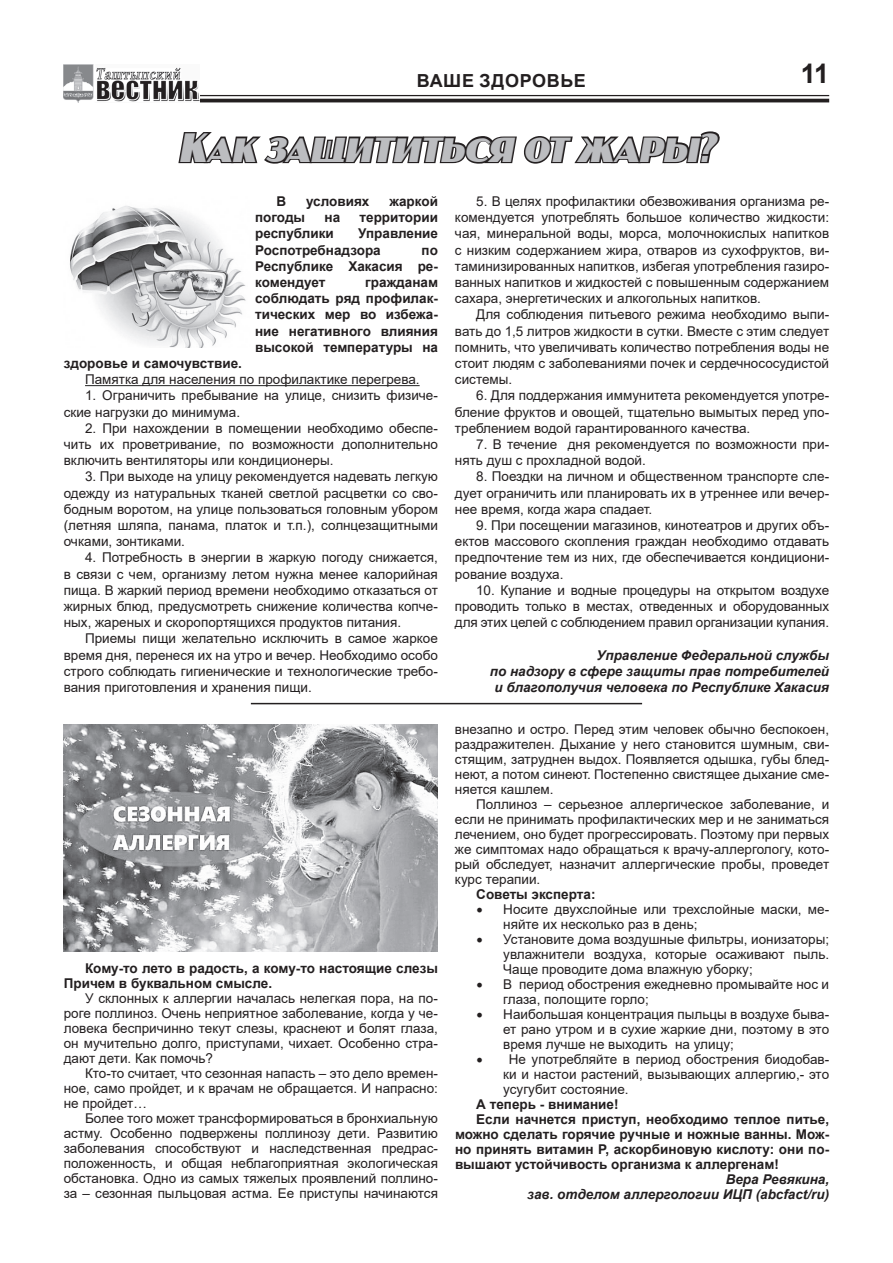
<style>
.page{position:relative;width:893px;height:1263px;background:#fff}
.page>*{position:absolute;margin:0;border:0;box-sizing:border-box;transform-origin:0 0}
.t1{font:italic 700 39px "a Jasper Caps";color:#bcbdc0}
.t2{font:700 27px "Arial";color:#231f20}
.t3{font:700 18px "Arial";letter-spacing:.035em;color:#231f20}
.t4{font:13.5px/16.2px "Arial";color:#231f20;text-align:justify}
.t5{font:700 13.5px/16.2px "Arial";color:#231f20}
.t6{font:italic 700 13.5px/16.2px "Arial";color:#231f20;text-align:right}
.s1{font-family:"Minion Pro";font-size:18px}
</style>
<div class="page">
<hr style="left:64px;top:95px;width:765px;height:1px;background:#231f20">
<hr style="left:64px;top:99px;width:765px;height:3px;background:#231f20">
<img style="left:64px;top:65px;width:135px;height:37px">
<svg style="left:178px;top:131px;width:542px;height:33px"></svg>
<hr style="left:85px;top:385px;width:335px;height:1px;background:#222">
<img style="left:70px;top:206px;width:176px;height:142px">
<hr style="left:251px;top:703px;width:391px;height:1px;background:#231f20">
<img style="left:64px;top:724px;width:374px;height:227px">
<h3 class="t3" style="left:417px;top:68px;width:170px">Ваше здоровье</h3>
<h2 class="t2" style="left:801px;top:55px;width:30px">11</h2>
<h1 class="t1" style="left:178px;top:126px;width:546px">Как защититься от жары?</h1>
<p class="t5" style="left:276px;top:193px;width:10px">В</p>
<p class="t5" style="left:306px;top:193px;width:65px">условиях</p>
<p class="t5" style="left:389px;top:193px;width:50px">жаркой</p>
<p class="t5" style="left:255px;top:209px;width:52px">погоды</p>
<p class="t5" style="left:324px;top:209px;width:17px">на</p>
<p class="t5" style="left:360px;top:209px;width:80px">территории</p>
<p class="t5" style="left:255px;top:226px;width:80px">республики</p>
<p class="t4" style="left:455px;top:193px;width:376px;text-indent:21px">5. В целях профилактики обезвоживания организма ре&shy;комендуется употреблять большое количество жидкости: чая, минеральной воды, морса, молочнокислых напитков с низким содержанием жира, отваров из сухофруктов, ви&shy;таминизированных напитков, избегая употребления газиро&shy;ванных напитков и жидкостей с повышенным содержанием сахара, энергетических и алкогольных напитков.</p>
<p class="t4" style="left:455px;top:306px;width:376px;text-indent:21px">Для соблюдения питьевого режима необходимо выпи&shy;вать до 1,5 литров жидкости в сутки. Вместе с этим следует помнить, что увеличивать количество потребления воды не стоит людям с заболеваниями почек и сердечнососудистой системы.</p>
<p class="t4" style="left:455px;top:387px;width:376px;text-indent:21px">6. Для поддержания иммунитета рекомендуется употре&shy;бление фруктов и овощей, тщательно вымытых перед упо&shy;треблением водой гарантированного качества.</p>
<p class="t4" style="left:455px;top:436px;width:376px;text-indent:21px">7. В течение дня рекомендуется по возможности при&shy;нять душ с прохладной водой.</p>
<p class="t4" style="left:455px;top:468px;width:376px;text-indent:21px">8. Поездки на личном и общественном транспорте сле&shy;дует ограничить или планировать их в утреннее или вечер&shy;нее время, когда жара спадает.</p>
<p class="t4" style="left:455px;top:517px;width:376px;text-indent:21px">9. При посещении магазинов, кинотеатров и других объ&shy;ектов массового скопления граждан необходимо отдавать предпочтение тем из них, где обеспечивается кондициони&shy;рование воздуха.</p>
<p class="t4" style="left:455px;top:582px;width:376px;text-indent:21px">10. Купание и водные процедуры на открытом воздухе проводить только в местах, отведенных и оборудованных для этих целей с соблюдением правил организации купания.</p>
<p class="t6" style="left:490px;top:647px;width:341px">Управление Федеральной службы<br>по надзору в сфере защиты прав потребителей и благополучия человека по Республике Хакасия</p>
<p class="t5" style="left:255px;top:226px;width:184px;text-indent:103px">Управление<br>Роспотребнадзора</p>
<p class="t5" style="left:255px;top:242px;width:184px;text-align:justify;text-indent:166px">по Республике Хакасия ре&shy;комендует</p>
<p class="t5" style="left:255px;top:274px;width:184px;text-align:justify;text-indent:110px">гражданам соблюдать ряд профилак&shy;тических мер во избежа&shy;ние негативного влияния высокой температуры на</p>
<p class="t5" style="left:64px;top:355px;width:180px">здоровье и самочувствие.</p>
<p class="t4" style="left:85px;top:371px;width:336px">Памятка для населения по профилактике перегрева.</p>
<p class="t4" style="left:64px;top:387px;width:376px;text-indent:21px">1. Ограничить пребывание на улице, снизить физиче&shy;ские нагрузки до минимума.</p>
<p class="t4" style="left:64px;top:420px;width:376px;text-indent:21px">2. При нахождении в помещении необходимо обеспе&shy;чить их проветривание, по возможности дополнительно включить вентиляторы или кондиционеры.</p>
<p class="t4" style="left:64px;top:468px;width:376px;text-indent:21px">3. При выходе на улицу рекомендуется надевать легкую одежду из натуральных тканей светлой расцветки со сво&shy;бодным воротом, на улице пользоваться головным убором (летняя шляпа, панама, платок и т.п.), солнцезащитными очками, зонтиками.</p>
<p class="t4" style="left:64px;top:549px;width:376px;text-indent:21px">4. Потребность в энергии в жаркую погоду снижается, в связи с чем, организму летом нужна менее калорийная пища. В жаркий период времени необходимо отказаться от жирных блюд, предусмотреть снижение количества копче&shy;ных, жареных и скоропортящихся продуктов питания.</p>
<p class="t4" style="left:64px;top:630px;width:376px;text-indent:21px">Приемы пищи желательно исключить в самое жаркое время дня, перенеся их на утро и вечер. Необходимо особо строго соблюдать гигиенические и технологические требо&shy;вания приготовления и хранения пищи.</p>
<p class="t5" style="left:64px;top:961px;width:376px;line-height:15px;text-indent:21px">Кому-то лето в радость, а кому-то настоящие слезы<br>Причем в буквальном смысле.</p>
<p class="t4" style="left:64px;top:991px;width:376px;line-height:15px;text-indent:21px">У склонных к аллергии началась нелегкая пора, на по&shy;роге поллиноз. Очень неприятное заболевание, когда у че&shy;ловека беспричинно текут слезы, краснеют и болят глаза, он мучительно долго, приступами, чихает. Особенно стра&shy;дают дети. Как помочь?</p>
<p class="t4" style="left:64px;top:1066px;width:376px;line-height:15px;text-indent:21px">Кто-то считает, что сезонная напасть – это дело времен&shy;ное, само пройдет, и к врачам не обращается. И напрасно: не пройдет…</p>
<p class="t4" style="left:64px;top:1111px;width:376px;line-height:15px;text-indent:21px">Более того может трансформироваться в бронхиальную астму. Особенно подвержены поллинозу дети. Развитию заболевания способствуют и наследственная предрас&shy;положенность, и общая неблагоприятная экологическая обстановка. Одно из самых тяжелых проявлений поллино&shy;за – сезонная пыльцовая астма. Ее приступы начинаются</p>
<p class="t4" style="left:455px;top:722px;width:376px;line-height:15px">внезапно и остро. Перед этим человек обычно беспокоен, раздражителен. Дыхание у него становится шумным, сви&shy;стящим, затруднен выдох. Появляется одышка, губы блед&shy;неют, а потом синеют. Постепенно свистящее дыхание сме&shy;няется кашлем.</p>
<p class="t4" style="left:455px;top:797px;width:376px;line-height:15px;text-indent:21px">Поллиноз – серьезное аллергическое заболевание, и если не принимать профилактических мер и не заниматься лечением, оно будет прогрессировать. Поэтому при первых же симптомах надо обращаться к врачу-аллергологу, кото&shy;рый обследует, назначит аллергические пробы, проведет курс терапии.</p>
<p class="t5" style="left:476px;top:886px;width:121px">Советы эксперта:</p>
<p class="t4" style="left:503px;top:902px;width:327px;line-height:15px;text-indent:-27px"><span class="s1">•</span> Носите двухслойные или трехслойные маски, ме&shy;няйте их несколько раз в день;</p>
<p class="t4" style="left:503px;top:932px;width:327px;line-height:15px;text-indent:-27px"><span class="s1">•</span> Установите дома воздушные фильтры, ионизаторы; увлажнители воздуха, которые осаживают пыль.<br>Чаще проводите дома влажную уборку;</p>
<p class="t4" style="left:503px;top:977px;width:327px;line-height:15px;text-indent:-27px"><span class="s1">•</span> В период обострения ежедневно промывайте нос и глаза, полощите горло;</p>
<p class="t4" style="left:503px;top:1007px;width:327px;line-height:15px;text-indent:-27px"><span class="s1">•</span> Наибольшая концентрация пыльцы в воздухе быва&shy;ет рано утром и в сухие жаркие дни, поэтому в это время лучше не выходить на улицу;</p>
<p class="t4" style="left:503px;top:1052px;width:327px;line-height:15px;text-indent:-27px"><span class="s1">•</span> Не употребляйте в период обострения биодобав&shy;ки и настои растений, вызывающих аллергию,- это усугубит состояние.</p>
<p class="t5" style="left:476px;top:1096px;width:144px">А теперь - внимание!</p>
<p class="t5" style="left:476px;top:1111px;width:354px">Если начнется приступ, необходимо теплое питье,</p>
<p class="t5" style="left:455px;top:1126px;width:376px">можно сделать горячие ручные и ножные ванны. Мож-</p>
<p class="t5" style="left:455px;top:1141px;width:376px">но принять витамин Р, аскорбиновую кислоту: они по-</p>
<p class="t5" style="left:455px;top:1156px;width:325px">вышают устойчивость организма к аллергенам!</p>
<p class="t6" style="left:527px;top:1172px;width:303px;line-height:15px">Вера Ревякина,<br>зав. отделом аллергологии ИЦП (abcfact/ru)</p>
</div>
